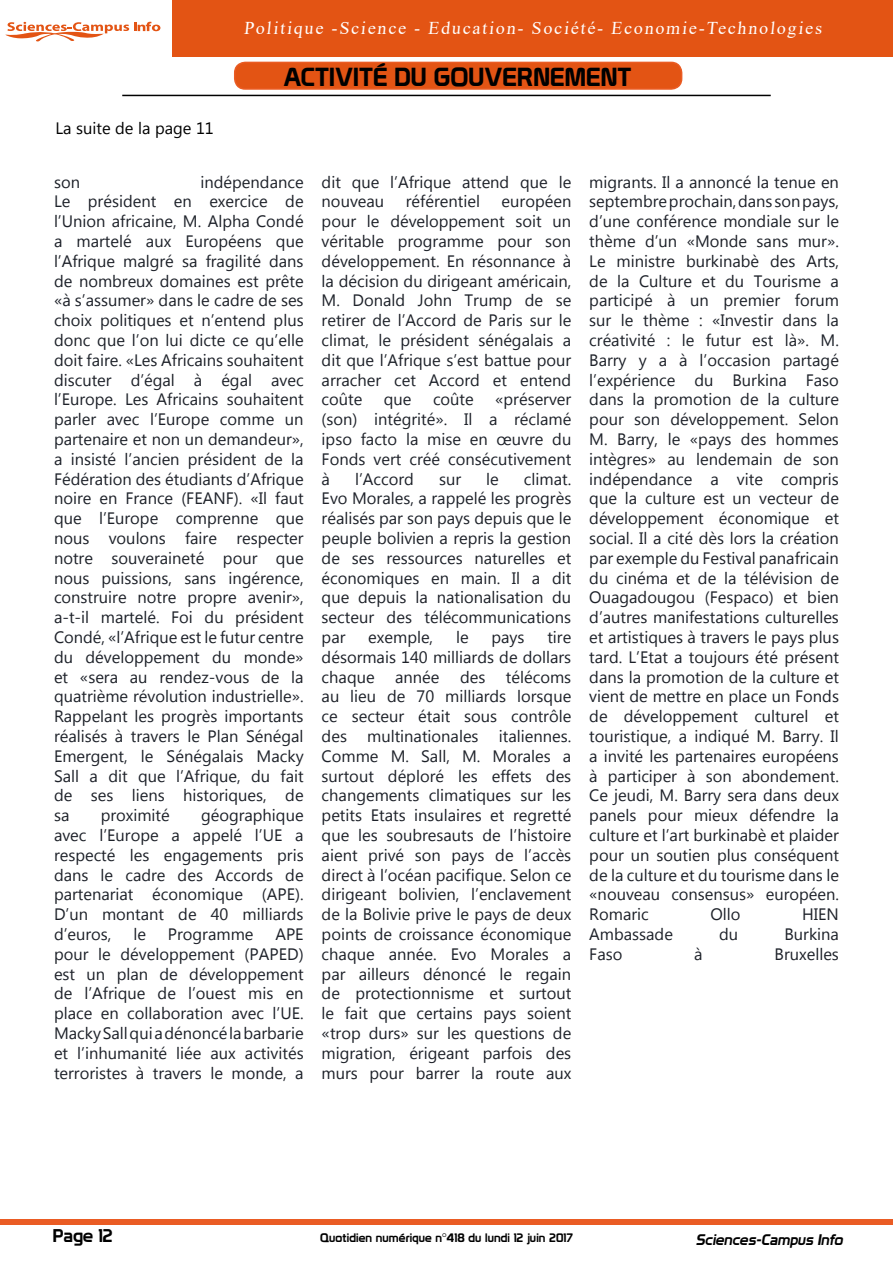
<style>
.page{position:relative;width:893px;height:1263px;background:#fff}
.page>*{position:absolute;margin:0;border:0;box-sizing:border-box;transform-origin:0 0}
.t1{font:25.5px "Prototype";color:#000}
.t2{font:18px "Times New Roman";color:#fff}
.t3{font:18px "Prototype";color:#000}
.t4{font:16.5px/19.8px "Myanmar Text";color:#1d2129;text-align:justify}
.t5{font:16.5px "Myanmar Text";color:#000}
.t6{font:italic 15px "Prototype";color:#000}
.t7{font:12px "Prototype";letter-spacing:.01em;color:#000}
</style>
<div class="page">
<div style="left:1px;top:1219px;width:892px;height:6px;background:#ea5c24"></div>
<svg style="left:5px;top:22px;width:155px;height:20px"></svg>
<div style="left:172px;top:0;width:721px;height:56px;background:#e35414"></div>
<hr style="left:122px;top:95px;width:649px;height:1px;background:#000">
<div style="left:235px;top:62px;width:447px;height:27px;background:#e35414;border-radius:10px"></div>
<div style="left:234px;top:62px;width:448px;height:28px;border:2px solid #ea5c24;border-radius:10px"></div>
<p class="t5" style="left:56px;top:119px;width:160px">La suite de la page 11</p>
<p class="t2" style="left:244px;top:15px;width:582px">Politique -Science - Education- Société- Economie-Technologies</p>
<h1 class="t1" style="left:283px;top:62px;width:350px">ACTIVITÉ DU GOUVERNEMENT</h1>
<p class="t4" style="left:54px;top:172px;width:251px;text-indent:147px">indépendance Le président en exercice de l’Union africaine, M. Alpha Condé a martelé aux Européens que l’Afrique malgré sa fragilité dans de nombreux domaines est prête «à s’assumer» dans le cadre de ses choix politiques et n’entend plus donc que l’on lui dicte ce qu’elle doit faire. «Les Africains souhaitent discuter d’égal à égal avec l’Europe. Les Africains souhaitent parler avec l’Europe comme un partenaire et non un demandeur», a insisté l’ancien président de la Fédération des étudiants d’Afrique noire en France (FEANF). «Il faut que l’Europe comprenne que nous voulons faire respecter notre souveraineté pour que nous puissions, sans ingérence, construire notre propre avenir», a-t-il martelé. Foi du président Condé, «l’Afrique est le futur centre du développement du monde» et «sera au rendez-vous de la quatrième révolution industrielle».<br>Rappelant les progrès importants réalisés à travers le Plan Sénégal Emergent, le Sénégalais Macky Sall a dit que l’Afrique, du fait de ses liens historiques, de sa</p>
<p class="t4" style="left:54px;top:172px;width:28px">son</p>
<p class="t4" style="left:54px;top:806px;width:251px;text-indent:147px">géographique avec l’Europe a appelé l’UE a respecté les engagements pris dans le cadre des Accords de partenariat économique (APE).<br>D’un montant de 40 milliards d’euros,</p>
<p class="t4" style="left:101px;top:806px;width:71px">proximité</p>
<p class="t4" style="left:133px;top:924px;width:14px">le</p>
<p class="t4" style="left:168px;top:924px;width:87px">Programme</p>
<p class="t4" style="left:54px;top:924px;width:251px;text-indent:221px">APE pour le développement (PAPED) est un plan de développement de l’Afrique de l’ouest mis en place en collaboration avec l’UE.<br>Macky Sall qui a dénoncé la barbarie et l’inhumanité liée aux activités terroristes à travers le monde, a</p>
<p class="t4" style="left:322px;top:172px;width:251px">dit que l’Afrique attend que le nouveau</p>
<p class="t4" style="left:322px;top:192px;width:251px;text-indent:180px">européen pour le développement soit un véritable programme pour son développement. En résonnance à la décision du dirigeant américain, M. Donald John Trump de se retirer de l’Accord de Paris sur le climat, le président sénégalais a dit que l’Afrique s’est battue pour arracher cet Accord et entend coûte</p>
<p class="t4" style="left:406px;top:192px;width:76px">référentiel</p>
<p class="t4" style="left:384px;top:390px;width:29px">que</p>
<p class="t4" style="left:433px;top:390px;width:42px">coûte</p>
<p class="t4" style="left:322px;top:390px;width:251px;text-indent:174px">«préserver (son) intégrité». Il a réclamé ipso facto la mise en œuvre du Fonds vert créé consécutivement à</p>
<p class="t4" style="left:322px;top:469px;width:251px;text-indent:202px">climat.<br>Evo Morales, a rappelé les progrès réalisés par son pays depuis que le peuple bolivien a repris la gestion de ses ressources naturelles et économiques en main. Il a dit que depuis la nationalisation du secteur des télécommunications par</p>
<p class="t4" style="left:355px;top:469px;width:60px">l’Accord</p>
<p class="t4" style="left:439px;top:469px;width:24px">sur</p>
<p class="t4" style="left:486px;top:469px;width:14px">le</p>
<p class="t4" style="left:368px;top:627px;width:66px">exemple,</p>
<p class="t4" style="left:456px;top:627px;width:14px">le</p>
<p class="t4" style="left:491px;top:627px;width:35px">pays</p>
<p class="t4" style="left:322px;top:627px;width:251px;text-indent:226px">tire désormais 140 milliards de dollars chaque année des télécoms au lieu de 70 milliards lorsque ce secteur était sous contrôle des multinationales italiennes.<br>Comme M. Sall, M. Morales a surtout déploré les effets des changements climatiques sur les petits Etats insulaires et regretté que les soubresauts de l’histoire aient privé son pays de l’accès direct à l’océan pacifique. Selon ce dirigeant bolivien, l’enclavement de la Bolivie prive le pays de deux points de croissance économique chaque année. Evo Morales a par ailleurs dénoncé le regain de protectionnisme et surtout le fait que certains pays soient «trop durs» sur les questions de migration, érigeant parfois des murs pour barrer la route aux</p>
<p class="t4" style="left:589px;top:172px;width:251px">migrants. Il a annoncé la tenue en septembre prochain, dans son pays, d’une conférence mondiale sur le thème d’un «Monde sans mur».<br>Le ministre burkinabè des Arts, de la Culture et du Tourisme a participé à un premier forum sur le thème : «Investir dans la créativité : le futur est là». M.<br>Barry y a à l’occasion partagé l’expérience du Burkina Faso dans la promotion de la culture pour son développement. Selon M. Barry, le «pays des hommes intègres» au lendemain de son indépendance a vite compris que la culture est un vecteur de développement économique et social. Il a cité dès lors la création par exemple du Festival panafricain du cinéma et de la télévision de Ouagadougou (Fespaco) et bien d’autres manifestations culturelles et artistiques à travers le pays plus tard. L’Etat a toujours été présent dans la promotion de la culture et vient de mettre en place un Fonds de développement culturel et touristique, a indiqué M. Barry. Il a invité les partenaires européens à participer à son abondement.<br>Ce jeudi, M. Barry sera dans deux panels pour mieux défendre la culture et l’art burkinabè et plaider pour un soutien plus conséquent de la culture et du tourisme dans le «nouveau consensus» européen.<br>Romaric</p>
<p class="t4" style="left:710px;top:905px;width:32px">Ollo</p>
<p class="t4" style="left:802px;top:905px;width:38px">HIEN</p>
<p class="t4" style="left:589px;top:924px;width:85px">Ambassade</p>
<p class="t4" style="left:719px;top:924px;width:21px">du</p>
<p class="t4" style="left:784px;top:924px;width:56px">Burkina</p>
<p class="t4" style="left:589px;top:944px;width:35px">Faso</p>
<p class="t4" style="left:694px;top:944px;width:10px">à</p>
<p class="t4" style="left:775px;top:944px;width:66px">Bruxelles</p>
<p class="t3" style="left:53px;top:1225px;width:61px">Page 12</p>
<p class="t7" style="left:320px;top:1230px;width:254px">Quotidien numérique n°418 du lundi 12 juin 2017</p>
<p class="t6" style="left:696px;top:1231px;width:152px">Sciences-Campus Info</p>
</div>
